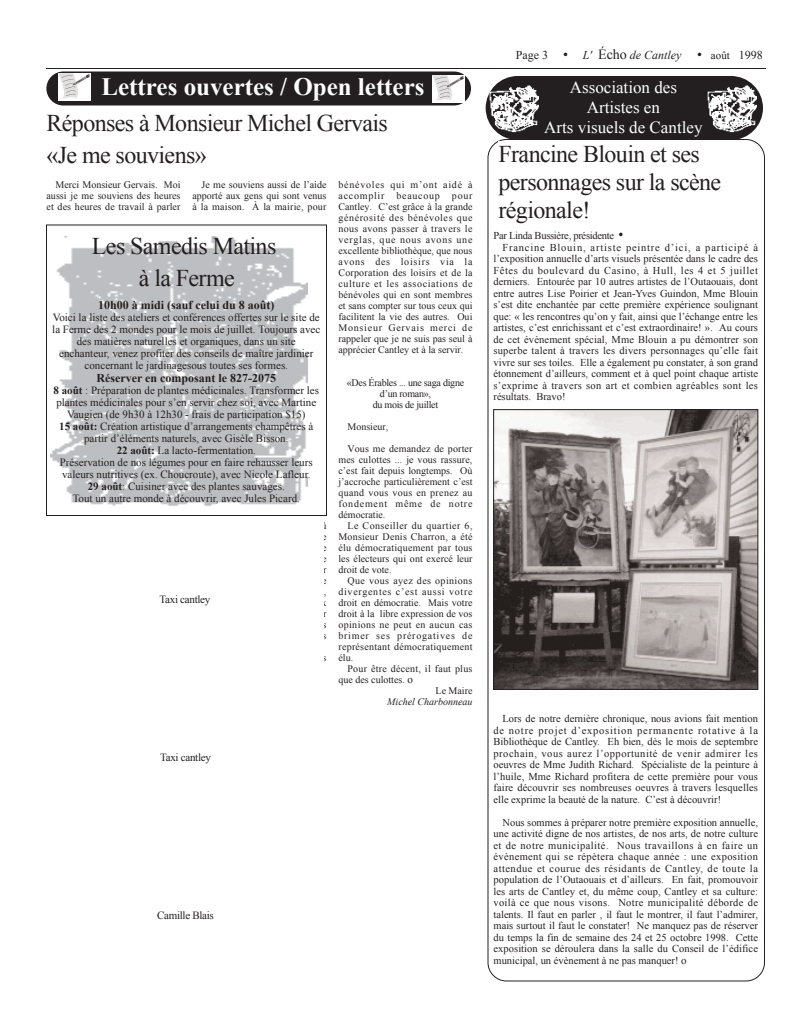
<style>
.page{position:relative;width:810px;height:1026px;background:#fff}
.page>*{position:absolute;margin:0;border:0;box-sizing:border-box;transform-origin:0 0}
.t1{font:700 25px "Times New Roman";color:#fff}
.t2{font:24px/31.9px "Times New Roman";letter-spacing:-.025em;color:#231f20}
.t3{font:17px/20px "Times New Roman";color:#fff;text-align:center}
.t4{font:700 12px "Times New Roman";color:#231f20}
.t5{font:italic 12px "Times New Roman";color:#231f20}
.t6{font:11px/12px "Times New Roman";color:#231f20;text-align:center}
.t7{font:11px "Times New Roman";letter-spacing:-.025em;color:#231f20}
.t8{font:10.5px/11.5px "Times New Roman";color:#231f20;text-align:justify}
.t9{font:10.5px "Times New Roman";letter-spacing:.02em;color:#231f20}
.t10{font:10.5px "Times New Roman";letter-spacing:.03em;color:#231f20}
.t11{font:10.5px "Times New Roman";letter-spacing:.075em;color:#231f20}
.t12{font:10.5px "Times New Roman";letter-spacing:.05em;color:#231f20}
.t13{font:10.5px "Times New Roman";letter-spacing:-.025em;color:#231f20}
.t14{font:10px/11px "Times New Roman";letter-spacing:.005em;color:#231f20;text-align:justify}
.t15{font:10px/11px "Times New Roman";letter-spacing:-.025em;color:#231f20;text-align:center}
.t16{font:10px "Times New Roman";letter-spacing:.025em;color:#231f20}
.t17{font:italic 10px "Times New Roman";color:#231f20}
.s1{font-style:normal}
.s2{font-style:normal;font-size:14px}
.s3{font-style:normal;font-size:11px}
.s4{font-size:14px}
.s5{font-size:11px}
.s6{font-weight:700}
</style>
<div class="page">
<div style="left:46px;top:224px;width:281px;height:292px;border:1px solid #231f20"></div>
<img style="left:50px;top:236px;width:257px;height:270px">
<hr style="left:46px;top:68px;width:720px;height:1px;background:#231f20">
<div style="left:46px;top:72px;width:425px;height:34px;background:#231f20;border-radius:17px"></div>
<img style="left:59px;top:73px;width:31px;height:28px">
<img style="left:432px;top:75px;width:32px;height:28px">
<svg style="left:488px;top:139px;width:277px;height:843px"></svg>
<div style="left:486px;top:76px;width:277px;height:64px;background:#231f20;border-radius:32px"></div>
<img style="left:488px;top:83px;width:50px;height:50px">
<div style="left:498px;top:141px;width:254px;height:83px;background:#fff"></div>
<div style="left:494px;top:227px;width:264px;height:745px;background:#fff"></div>
<img style="left:496px;top:412px;width:260px;height:276px">
<div style="left:494px;top:410px;width:264px;height:280px;border:1px solid #231f20"></div>
<img style="left:707px;top:82px;width:49px;height:50px">
<p class="t5" style="left:516px;top:49px;width:249px"><span class="s1">Page 3</span> <span class="s2">•</span> L' <span class="s2">Écho</span> de Cantley <span class="s2">•</span> <span class="s3">août</span> <span class="s1">1998</span></p>
<h1 class="t1" style="left:102px;top:73px;width:325px">lettres ouvertes / open letters</h1>
<h3 class="t3" style="left:544px;top:77px;width:160px">Association des<br>Artistes en<br>Arts visuels de Cantley</h3>
<h2 class="t2" style="left:498px;top:140px;width:224px;line-height:28px">Francine Blouin et ses personnages sur la scène régionale!</h2>
<p class="t13" style="left:494px;top:230px;width:132px">Par Linda Bussière, présidente <span class="s4">•</span></p>
<p class="t11" style="left:502px;top:242px;width:257px">Francine Blouin, artiste peintre d’ici, a participé à</p>
<p class="t8" style="left:494px;top:253px;width:266px">l’exposition annuelle d’arts visuels présentée dans le cadre des</p>
<p class="t12" style="left:494px;top:265px;width:266px">Fêtes du boulevard du Casino, à Hull, les 4 et 5 juillet</p>
<p class="t8" style="left:494px;top:276px;width:266px">derniers. entourée par 10 autres artistes de l’Outaouais, dont</p>
<p class="t8" style="left:494px;top:288px;width:266px">entre autres Lise Poirier et Jean-Yves Guindon, Mme Blouin</p>
<p class="t8" style="left:494px;top:299px;width:266px">s’est dite enchantée par cette première expérience soulignant</p>
<p class="t8" style="left:494px;top:311px;width:266px">que: « les rencontres qu’on y fait, ainsi que l’échange entre les</p>
<p class="t8" style="left:494px;top:322px;width:266px">artistes, c’est enrichissant et c’est extraordinaire! ». Au cours</p>
<p class="t8" style="left:494px;top:334px;width:266px">de cet évènement spécial, Mme Blouin a pu démontrer son</p>
<p class="t9" style="left:494px;top:345px;width:266px">superbe talent à travers les divers personnages qu’elle fait</p>
<p class="t8" style="left:494px;top:357px;width:266px">vivre sur ses toiles. elle a également pu constater, à son grand</p>
<p class="t8" style="left:494px;top:368px;width:266px">étonnement d’ailleurs, comment et à quel point chaque artiste</p>
<p class="t10" style="left:494px;top:380px;width:266px">s’exprime à travers son art et combien agréables sont les</p>
<p class="t8" style="left:494px;top:391px;width:74px">résultats. Bravo!</p>
<h2 class="t2" style="left:46px;top:107px;width:343px">Réponses à Monsieur Michel Gervais «Je me souviens»</h2>
<p class="t14" style="left:47px;top:180px;width:136px;text-indent:9px">Merci Monsieur Gervais. Moi aussi je me souviens des heures et des heures de travail à parler</p>
<p class="t14" style="left:192px;top:180px;width:136px;text-indent:9px">Je me souviens aussi de l’aide apporté aux gens qui sont venus à la maison. À la mairie, pour</p>
<p class="t14" style="left:338px;top:180px;width:136px">bénévoles qui m’ont aidé à accomplir beaucoup pour Cantley. C’est grâce à la grande générosité des bénévoles que nous avons passer à travers le verglas, que nous avons une excellente bibliothèque, que nous avons des loisirs via la Corporation des loisirs et de la culture et les associations de bénévoles qui en sont membres et sans compter sur tous ceux qui facilitent la vie des autres. Oui Monsieur Gervais merci de rappeler que je ne suis pas seul à apprécier Cantley et à la servir.</p>
<p class="t15" style="left:347px;top:378px;width:119px">«Des Érables ... une saga digne d’un roman»,<br>du mois de juillet</p>
<p class="t14" style="left:348px;top:422px;width:42px">Monsieur,</p>
<p class="t14" style="left:338px;top:444px;width:136px;text-indent:9px">Vous me demandez de porter mes culottes ... je vous rassure, c’est fait depuis longtemps. Où j’accroche particulièrement c’est quand vous vous en prenez au fondement même de notre démocratie.</p>
<p class="t14" style="left:339px;top:521px;width:136px;text-indent:9px">Le Conseiller du quartier 6, Monsieur Denis Charron, a été élu démocratiquement par tous les électeurs qui ont exercé leur droit de vote.</p>
<p class="t14" style="left:339px;top:576px;width:136px;text-indent:9px">Que vous ayez des opinions divergentes c’est aussi votre droit en démocratie. Mais votre droit à la libre expression de vos opinions ne peut en aucun cas brimer ses prérogatives de représentant démocratiquement élu.</p>
<p class="t16" style="left:348px;top:664px;width:126px">Pour être décent, il faut plus</p>
<p class="t14" style="left:339px;top:675px;width:76px">que des culottes. <span class="s5">o</span></p>
<p class="t14" style="left:436px;top:686px;width:38px">Le Maire</p>
<p class="t17" style="left:387px;top:697px;width:87px">Michel Charbonneau</p>
<h2 class="t2" style="left:92px;top:230px;width:186px;text-align:center">Les Samedis Matins à la Ferme</h2>
<p class="t4" style="left:98px;top:299px;width:178px">10h00 à midi (sauf celui du 8 août)</p>
<p class="t6" style="left:52px;top:312px;width:270px">Voici la liste des ateliers et conférences offertes sur le site de la Ferme des 2 mondes pour le mois de juillet. Toujours avec des matières naturelles et organiques, dans un site enchanteur, venez profiter des conseils de maître jardinier concernant le jardinagesous toutes ses formes.</p>
<p class="t4" style="left:96px;top:372px;width:181px">Réserver en composant le 827-2075</p>
<p class="t6" style="left:53px;top:385px;width:267px"><span class="s6">8 août</span> : Préparation de plantes médicinales. Transformer les plantes médicinales pour s’en servir chez soi, avec Martine Vaugien (de 9h30 à 12h30 - frais de participation $15)<br><span class="s6">15 août:</span> Création artistique d’arrangements champêtres à partir d’éléments naturels, avec Gisèle Bisson.<br><span class="s6">22 août:</span> La lacto-fermentation.<br>Préservation de nos légumes pour en faire rehausser leurs valeurs nutritives (ex. Choucroute), avec Nicole Lafleur.<br><span class="s6">29 août</span>: Cuisiner avec des plantes sauvages.<br>Tout un autre monde à découvrir, avec Jules Picard.</p>
<p class="t7" style="left:160px;top:594px;width:52px">Taxi cantley</p>
<p class="t7" style="left:160px;top:751px;width:52px">Taxi cantley</p>
<p class="t7" style="left:157px;top:909px;width:58px">Camille Blais</p>
<p class="t8" style="left:494px;top:713px;width:266px;text-indent:9px">Lors de notre dernière chronique, nous avions fait mention de notre projet d’exposition permanente rotative à la Bibliothèque de Cantley. eh bien, dès le mois de septembre prochain, vous aurez l’opportunité de venir admirer les oeuvres de Mme Judith Richard. Spécialiste de la peinture à l’huile, Mme Richard profitera de cette première pour vous faire découvrir ses nombreuses oeuvres à travers lesquelles elle exprime la beauté de la nature. C’est à découvrir!</p>
<p class="t8" style="left:494px;top:817px;width:266px;text-indent:9px">Nous sommes à préparer notre première exposition annuelle, une activité digne de nos artistes, de nos arts, de notre culture et de notre municipalité. Nous travaillons à en faire un évènement qui se répètera chaque année : une exposition attendue et courue des résidants de Cantley, de toute la population de l’Outaouais et d’ailleurs. en fait, promouvoir les arts de Cantley et, du même coup, Cantley et sa culture: voilà ce que nous visons. Notre municipalité déborde de talents. Il faut en parler , il faut le montrer, il faut l’admirer, mais surtout il faut le constater! Ne manquez pas de réserver du temps la fin de semaine des 24 et 25 octobre 1998. Cette exposition se déroulera dans la salle du Conseil de l’édifice municipal, un évènement à ne pas manquer! <span class="s5">o</span></p>
</div>
